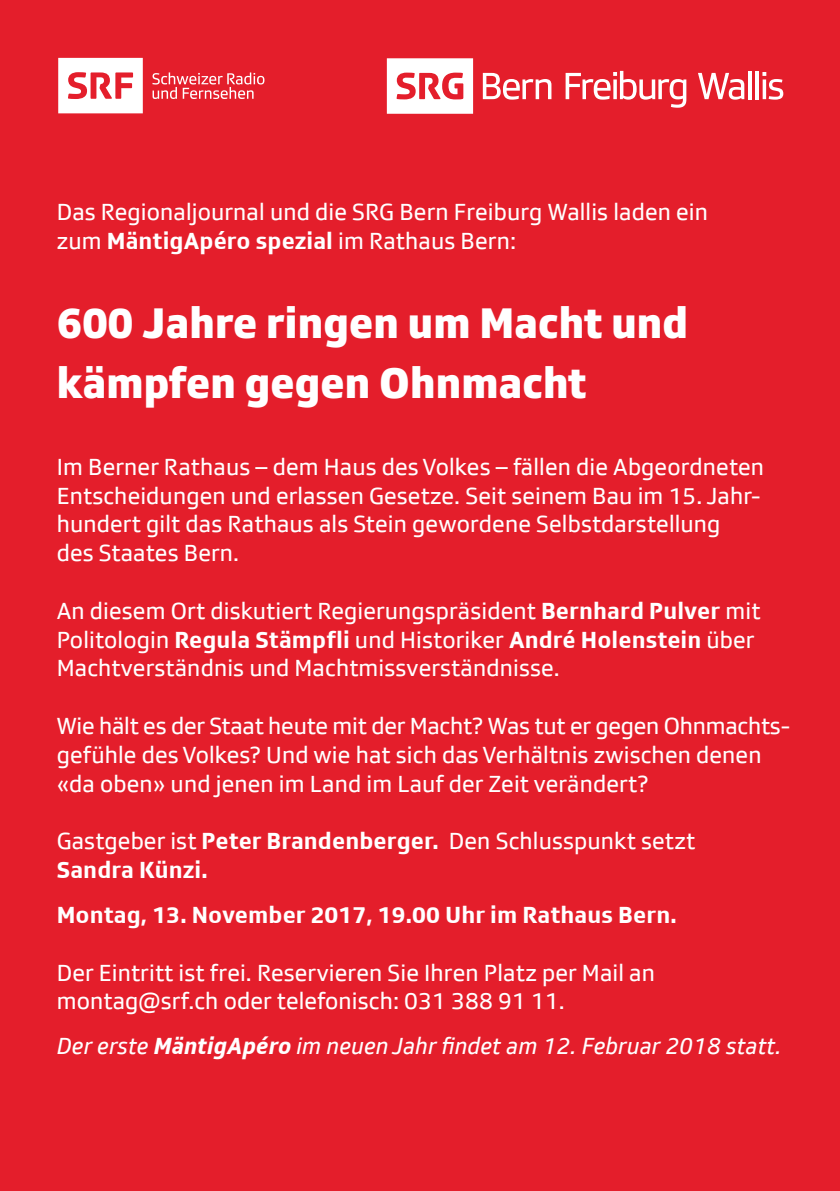
<style>
.page{position:relative;width:840px;height:1191px;background:#fff}
.page>*{position:absolute;margin:0;border:0;box-sizing:border-box;transform-origin:0 0}
.t1{font:800 44px/60px "SRGSSR Type";letter-spacing:.005em;color:#fff}
.t2{font:24px/28.8px "SRGSSR Type";letter-spacing:.005em;color:#fff}
.t3{font:italic 24px "SRGSSR Type";letter-spacing:.005em;color:#fff}
.t4{font:700 24px "SRGSSR Type";letter-spacing:.005em;color:#fff}
.s1{font-weight:700}
</style>
<div class="page">
<div style="left:0;top:0;width:839px;height:1191px;background:#e41e2b"></div>
<svg style="left:482px;top:73px;width:69px;height:27px"></svg>
<svg style="left:565px;top:71px;width:121px;height:37px"></svg>
<svg style="left:698px;top:73px;width:46px;height:27px"></svg>
<svg style="left:748px;top:71px;width:3px;height:28px"></svg>
<svg style="left:755px;top:71px;width:3px;height:28px"></svg>
<svg style="left:762px;top:72px;width:20px;height:28px"></svg>
<svg style="left:386px;top:58px;width:87px;height:56px"></svg>
<svg style="left:58px;top:58px;width:85px;height:55px"></svg>
<svg style="left:152px;top:72px;width:112px;height:27px"></svg>
<p class="t2" style="left:57px;top:198px;width:652px">Das Regionaljournal und die SRG Bern Freiburg Wallis laden ein zum <span class="s1">MäntigApéro spezial</span> im Rathaus Bern:</p>
<h1 class="t1" style="left:57px;top:291px;width:632px">600 Jahre ringen um Macht und kämpfen gegen Ohnmacht</h1>
<p class="t2" style="left:57px;top:452px;width:708px">Im Berner Rathaus – dem Haus des Volkes – fällen die Abgeordneten Entscheidungen und erlassen Gesetze. Seit seinem Bau im 15. Jahr&shy;hundert gilt das Rathaus als Stein gewordene Selbstdarstellung<br>des Staates Bern.</p>
<p class="t2" style="left:57px;top:596px;width:704px">An diesem Ort diskutiert Regierungspräsident <span class="s1">Bernhard Pulver</span> mit<br>Politologin <span class="s1">Regula Stämpfli</span> und Historiker <span class="s1">André Holenstein</span> über<br>Machtverständnis und Machtmissverständnisse.</p>
<p class="t2" style="left:57px;top:711px;width:735px">Wie hält es der Staat heute mit der Macht? Was tut er gegen Ohnmachts&shy;gefühle des Volkes? Und wie hat sich das Verhältnis zwischen denen «da oben» und jenen im Land im Lauf der Zeit verändert?</p>
<p class="t2" style="left:57px;top:826px;width:639px">Gastgeber ist <span class="s1">Peter Brandenberger.</span> Den Schlusspunkt setzt<br><span class="s1">Sandra Künzi.</span></p>
<p class="t4" style="left:57px;top:900px;width:621px">Montag, 13. November 2017, 19.00 Uhr im Rathaus Bern.</p>
<p class="t2" style="left:57px;top:958px;width:599px">Der Eintritt ist frei. Reservieren Sie Ihren Platz per Mail an montag@srf.ch oder telefonisch: 031 388 91 11.</p>
<p class="t3" style="left:57px;top:1032px;width:725px">Der erste <span class="s1">MäntigApéro</span> im neuen Jahr findet am 12. Februar 2018 statt.</p>
</div>
